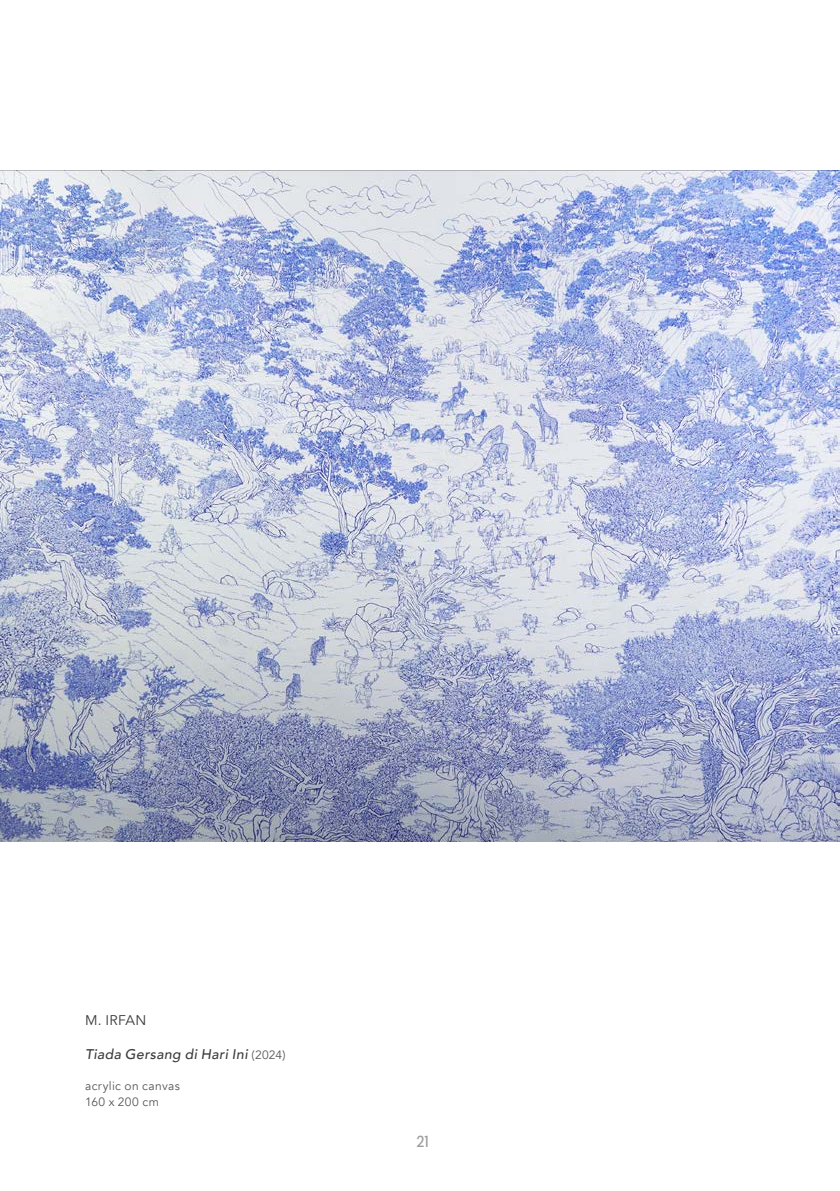
<style>
.page{position:relative;width:840px;height:1191px;background:#fff}
.page>*{position:absolute;margin:0;border:0;box-sizing:border-box;transform-origin:0 0}
.t1{font:500 16px "Lorimer No 2";color:#9d9d9c}
.t2{font:italic 500 14px "Avenir";letter-spacing:.025em;color:#3c3c3b}
.t3{font:14px "Avenir";letter-spacing:.02em;color:#3c3c3b}
.t4{font:12px/15.6px "Avenir";letter-spacing:.03em;color:#575756}
.s1{font-weight:400;font-style:normal;font-size:12px;color:#575756}
</style>
<div class="page">
<img style="left:0;top:170px;width:839px;height:671px">
<p class="t3" style="left:85px;top:1012px;width:63px">M. IRFAN</p>
<p class="t2" style="left:85px;top:1045px;width:202px">Tiada Gersang di Hari Ini <span class="s1">(2024)</span></p>
<p class="t4" style="left:85px;top:1078px;width:96px">acrylic on canvas<br>160 x 200 cm</p>
<p class="t1" style="left:416px;top:1132px;width:14px">21</p>
</div>
